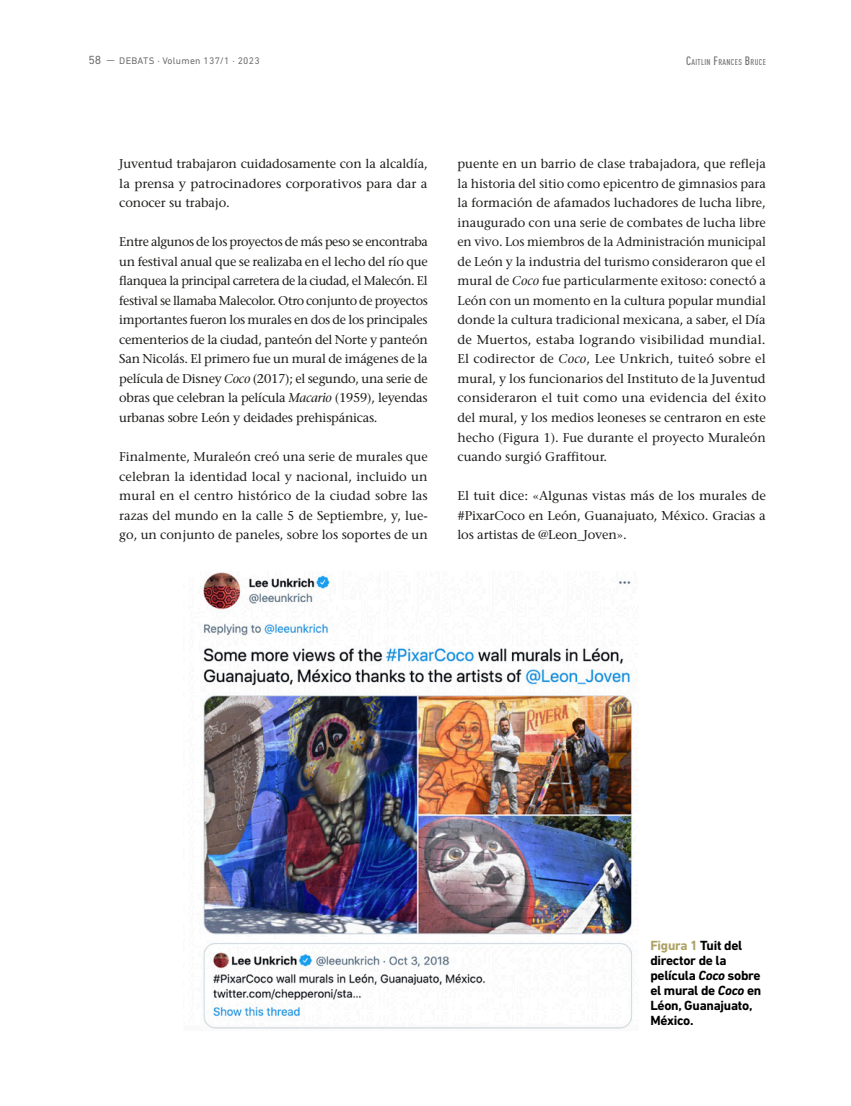
<style>
.page{position:relative;width:851px;height:1106px;background:#fff}
.page>*{position:absolute;margin:0;border:0;box-sizing:border-box;transform-origin:0 0}
.t1{font:700 13.5px/14.9px "DIN Next LT Pro";letter-spacing:-.02em;color:#000}
.TEXTO_CORRIENTE{font:500 12.75px/19.5px "Stone Serif Std";color:#1d1d1b;text-align:justify}
.TEXTO_CORRIENTE-2{font:500 12.75px/19.5px "Stone Serif Std";color:#1d1d1b;text-align:justify;scale:1.04 1}
.t2{font:9.75px "DIN Next LT Pro";letter-spacing:.03em;color:#70706f}
.t3{font:500 condensed 8.4px "DIN Pro";letter-spacing:.045em;color:#70706f}
.s1{font-size:12px}
.s2{font-style:italic}
.s3{color:#ada163}
</style>
<div class="page">
<img style="left:203px;top:572px;width:430px;height:457px">
<p class="t2" style="left:88px;top:55px;width:173px"><span class="s1">58</span> — DEBATS · Volumen 137/1 · 2023</p>
<p class="t3" style="left:686px;top:55px;width:81px"><span class="s1">C</span>AITLIN <span class="s1">F</span>RANCES <span class="s1">B</span>RUCE</p>
<p class="TEXTO_CORRIENTE" style="left:119px;top:154px;width:310px">Juventud trabajaron cuidadosamente con la alcaldía, la prensa y patrocinadores corporativos para dar a conocer su trabajo.</p>
<p class="TEXTO_CORRIENTE" style="left:119px;top:232px;width:310px">Entre algunos de los proyectos de más peso se encontraba un festival anual que se realizaba en el lecho del río que flanquea la principal carretera de la ciudad, el Malecón. El festival se llamaba Malecolor. Otro conjunto de proyectos importantes fueron los murales en dos de los principales cementerios de la ciudad, panteón del Norte y panteón San Nicolás. El primero fue un mural de imágenes de la película de Disney <span class="s2">Coco</span> (2017); el segundo, una serie de obras que celebran la película <span class="s2">Macario</span> (1959), leyendas urbanas sobre León y deidades prehispánicas.</p>
<p class="TEXTO_CORRIENTE" style="left:119px;top:447px;width:310px">Finalmente, Muraleón creó una serie de murales que celebran la identidad local y nacional, incluido un mural en el centro histórico de la ciudad sobre las razas del mundo en la calle 5 de Septiembre, y, lue&shy;go, un conjunto de paneles, sobre los soportes de un</p>
<p class="TEXTO_CORRIENTE" style="left:457px;top:154px;width:310px">puente en un barrio de clase trabajadora, que refleja la historia del sitio como epicentro de gimnasios para la formación de afamados luchadores de lucha libre, inaugurado con una serie de combates de lucha libre en vivo. Los miembros de la Administración municipal de León y la industria del turismo consideraron que el mural de <span class="s2">Coco</span> fue particularmente exitoso: conectó a León con un momento en la cultura popular mundial donde la cultura tradicional mexicana, a saber, el Día de Muertos, estaba logrando visibilidad mundial.<br>El codirector de <span class="s2">Coco</span>, Lee Unkrich, tuiteó sobre el mural, y los funcionarios del Instituto de la Juventud consideraron el tuit como una evidencia del éxito del mural, y los medios leoneses se centraron en este hecho (Figura 1). Fue durante el proyecto Muraleón cuando surgió Graffitour.</p>
<p class="TEXTO_CORRIENTE-2" style="left:457px;top:486px;width:298px">El tuit dice: «Algunas vistas más de los murales de #PixarCoco en León, Guanajuato, México. Gracias a los artistas de @Leon_Joven».</p>
<p class="t1" style="left:650px;top:938px;width:112px"><span class="s3">Figura 1</span> Tuit del director de la película <span class="s2">Coco</span> sobre el mural de <span class="s2">Coco</span> en<br>Léon, Guanajuato,<br>México.</p>
</div>
